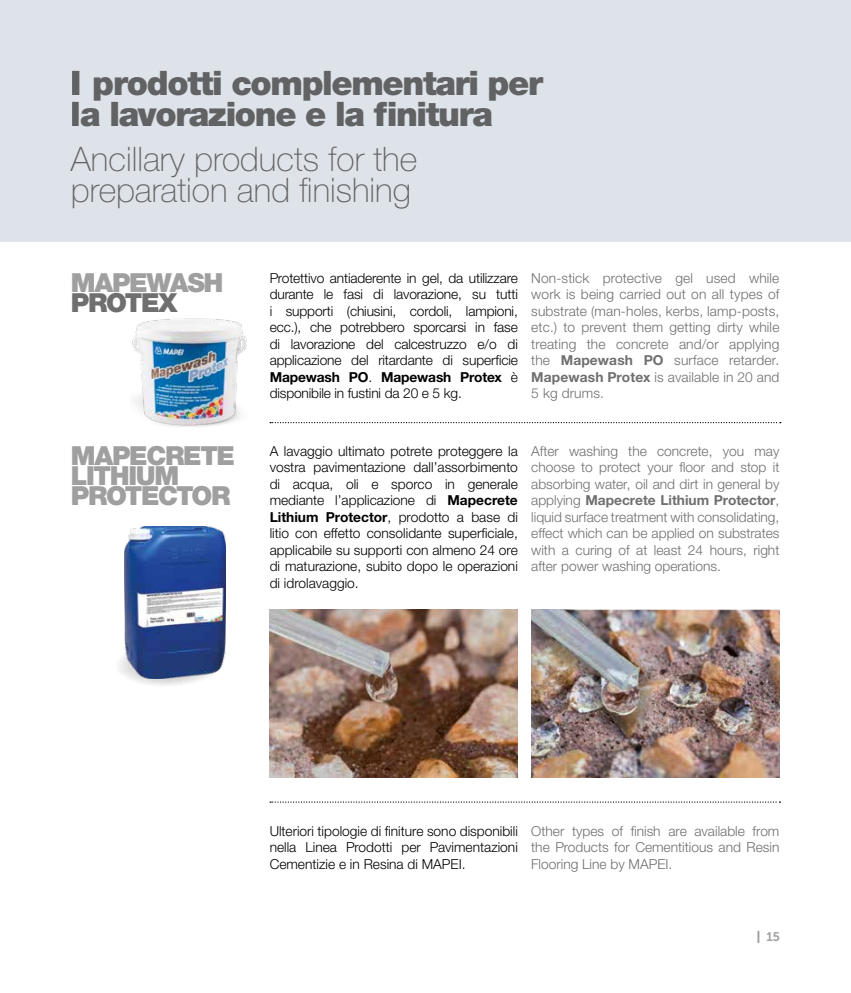
<style>
.page{position:relative;width:851px;height:993px;background:#fff}
.page>*{position:absolute;margin:0;border:0;box-sizing:border-box;transform-origin:0 0}
.t1{font:900 33.75px/31.2px "Helvetica Neue LTW1 G";letter-spacing:-.04em;color:#706f6f}
.t2{font:100 33.75px/31.2px "Helvetica Neue LTW1 G";color:#706f6f}
.t3{font:900 26.25px/20px "Helvetica Neue LTW1 G";letter-spacing:-.05em;color:#9f9f9f}
.t4{font:900 26.25px "Helvetica Neue LTW1 G";letter-spacing:-.05em;color:#706f6f}
.t5{font:300 13.75px/16.5px "Helvetica Neue LTW1 G";color:#000;text-align:justify}
.t6{font:300 13.75px/16.5px "Helvetica Neue LTW1 G";color:#706f6f;text-align:justify}
.t7{font:12.5px "Museo Sans 700";color:#9d9d9c}
.s1{font-weight:700}
.s2{font-family:"Museo Sans Cyrl 900"}
</style>
<div class="page">
<div style="left:0;top:0;width:850px;height:241px;background:#dde3e8"></div>
<svg style="left:270px;top:422px;width:510px;height:1px"></svg>
<svg style="left:270px;top:801px;width:510px;height:1px"></svg>
<img style="left:270px;top:609px;width:248px;height:168px">
<img style="left:531px;top:609px;width:248px;height:168px">
<img style="left:132px;top:318px;width:115px;height:109px">
<svg style="left:119px;top:656px;width:85px;height:29px"></svg>
<img style="left:124px;top:526px;width:101px;height:152px">
<h1 class="t1" style="left:71px;top:67px;width:473px">I prodotti complementari per la lavorazione e la finitura</h1>
<h1 class="t2" style="left:71px;top:143px;width:348px">Ancillary products for the preparation and finishing</h1>
<h2 class="t3" style="left:71px;top:272px;width:154px">MAPEWASH</h2>
<h2 class="t4" style="left:71px;top:286px;width:108px">PROTEX</h2>
<h2 class="t3" style="left:71px;top:445px;width:166px">MAPECRETE<br>LITHIUM<br>PROTECTOR</h2>
<p class="t5" style="left:269px;top:269px;width:250px">Protettivo antiaderente in gel, da utilizzare durante le fasi di lavorazione, su tutti i supporti (chiusini, cordoli, lampioni, ecc.), che potrebbero sporcarsi in fase di lavorazione del calcestruzzo e/o di applicazione del ritardante di superficie <span class="s1">Mapewash PO</span>. <span class="s1">Mapewash Protex</span> è disponibile in fustini da 20 e 5 kg.</p>
<p class="t6" style="left:531px;top:269px;width:250px">Non-stick protective gel used while work is being carried out on all types of substrate (man-holes, kerbs, lamp-posts, etc.) to prevent them getting dirty while treating the concrete and/or applying the <span class="s1">Mapewash PO</span> surface retarder.<br><span class="s1">Mapewash Protex</span> is available in 20 and 5 kg drums.</p>
<p class="t5" style="left:269px;top:442px;width:250px">A lavaggio ultimato potrete proteggere la vostra pavimentazione dall’assorbimento di acqua, oli e sporco in generale mediante l’applicazione di <span class="s1">Mapecrete Lithium Protector</span>, prodotto a base di litio con effetto consolidante superficiale, applicabile su supporti con almeno 24 ore di maturazione, subito dopo le operazioni di idrolavaggio.</p>
<p class="t6" style="left:531px;top:442px;width:250px">After washing the concrete, you may choose to protect your floor and stop it absorbing water, oil and dirt in general by applying <span class="s1">Mapecrete Lithium Protector</span>, liquid surface treatment with consolidating, effect which can be applied on substrates with a curing of at least 24 hours, right after power washing operations.</p>
<p class="t5" style="left:269px;top:822px;width:250px">Ulteriori tipologie di finiture sono disponibili nella Linea Prodotti per Pavimentazioni Cementizie e in Resina di MAPEI.</p>
<p class="t6" style="left:531px;top:822px;width:250px">Other types of finish are available from the Products for Cementitious and Resin Flooring Line by MAPEI.</p>
<p class="t7" style="left:756px;top:929px;width:25px"><span class="s2">|</span> 15</p>
</div>
